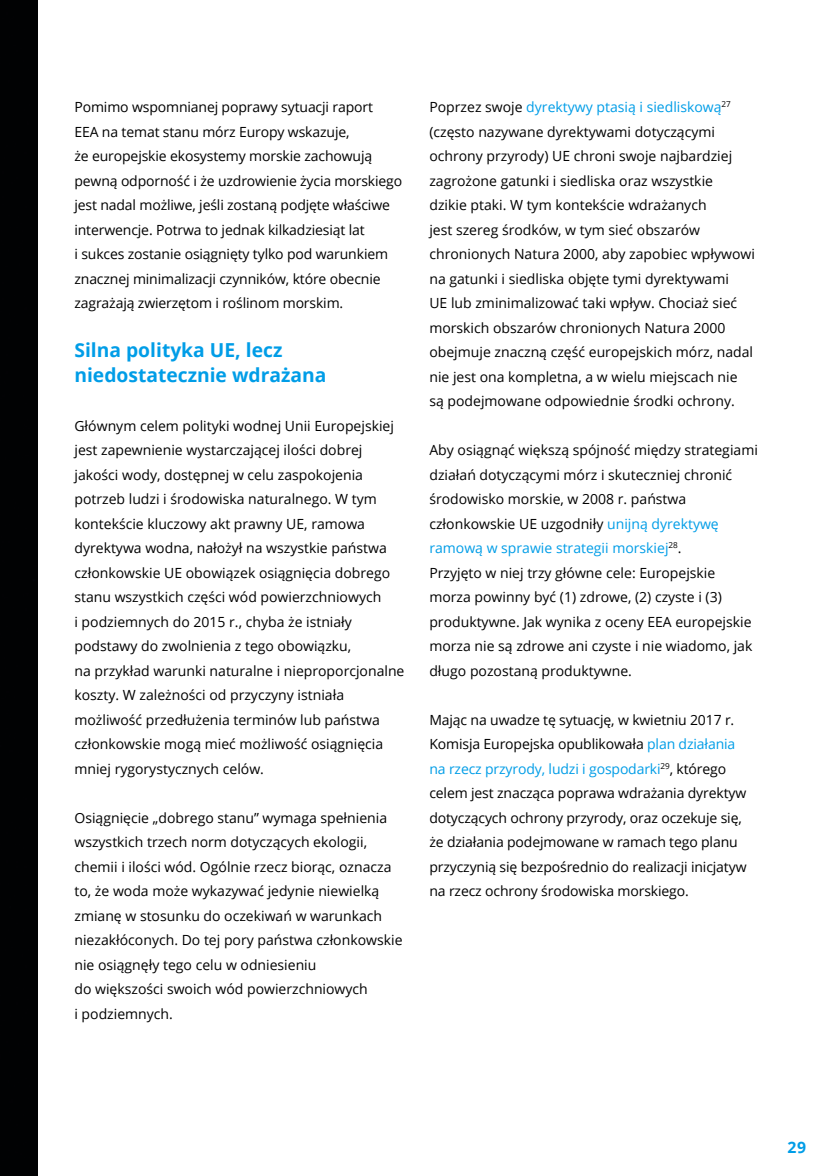
<style>
.page{position:relative;width:834px;height:1176px;background:#fff}
.page>*{position:absolute;margin:0;border:0;box-sizing:border-box;transform-origin:0 0}
.t1{font:700 19.25px/24.5px "Open Sans";color:#009de7}
.t2{font:700 15.75px "Open Sans";color:#009de7}
.t3{font:14px/24.5px "Open Sans";color:#000}
.s1{color:#009de7}
</style>
<div class="page">
<div style="left:0;top:0;width:37px;height:1176px;background:#010203"></div>
<p class="t3" style="left:74px;top:94px;width:329px">Pomimo wspomnianej poprawy sytuacji raport<br>EEA na temat stanu mórz Europy wskazuje,<br>że europejskie ekosystemy morskie zachowują pewną odporność i że uzdrowienie życia morskiego jest nadal możliwe, jeśli zostaną podjęte właściwe interwencje. Potrwa to jednak kilkadziesiąt lat<br>i sukces zostanie osiągnięty tylko pod warunkiem znacznej minimalizacji czynników, które obecnie zagrażają zwierzętom i roślinom morskim.</p>
<h1 class="t1" style="left:74px;top:337px;width:253px">Silna polityka UE, lecz niedostatecznie wdrażana</h1>
<p class="t3" style="left:74px;top:413px;width:331px">Głównym celem polityki wodnej Unii Europejskiej jest zapewnienie wystarczającej ilości dobrej jakości wody, dostępnej w celu zaspokojenia potrzeb ludzi i środowiska naturalnego. W tym kontekście kluczowy akt prawny UE, ramowa dyrektywa wodna, nałożył na wszystkie państwa członkowskie UE obowiązek osiągnięcia dobrego stanu wszystkich części wód powierzchniowych<br>i podziemnych do 2015 r., chyba że istniały podstawy do zwolnienia z tego obowiązku,<br>na przykład warunki naturalne i nieproporcjonalne koszty. W zależności od przyczyny istniała możliwość przedłużenia terminów lub państwa członkowskie mogą mieć możliwość osiągnięcia mniej rygorystycznych celów.</p>
<p class="t3" style="left:74px;top:805px;width:329px">Osiągnięcie „dobrego stanu” wymaga spełnienia wszystkich trzech norm dotyczących ekologii, chemii i ilości wód. Ogólnie rzecz biorąc, oznacza to, że woda może wykazywać jedynie niewielką zmianę w stosunku do oczekiwań w warunkach niezakłóconych. Do tej pory państwa członkowskie nie osiągnęły tego celu w odniesieniu<br>do większości swoich wód powierzchniowych<br>i podziemnych.</p>
<p class="t3" style="left:429px;top:94px;width:327px">Poprzez swoje <span class="s1">dyrektywy ptasią i siedliskową</span><sup>27 </sup>(często nazywane dyrektywami dotyczącymi ochrony przyrody) UE chroni swoje najbardziej zagrożone gatunki i siedliska oraz wszystkie<br>dzikie ptaki. W tym kontekście wdrażanych<br>jest szereg środków, w tym sieć obszarów chronionych Natura 2000, aby zapobiec wpływowi na gatunki i siedliska objęte tymi dyrektywami<br>UE lub zminimalizować taki wpływ. Chociaż sieć morskich obszarów chronionych Natura 2000 obejmuje znaczną część europejskich mórz, nadal nie jest ona kompletna, a w wielu miejscach nie są podejmowane odpowiednie środki ochrony.</p>
<p class="t3" style="left:429px;top:437px;width:330px">Aby osiągnąć większą spójność między strategiami działań dotyczącymi mórz i skuteczniej chronić środowisko morskie, w 2008 r. państwa członkowskie UE uzgodniły <span class="s1">unijną dyrektywę ramową w sprawie strategii morskiej</span><sup>28</sup>.<br>Przyjęto w niej trzy główne cele: Europejskie morza powinny być (1) zdrowe, (2) czyste i (3) produktywne. Jak wynika z oceny EEA europejskie morza nie są zdrowe ani czyste i nie wiadomo, jak długo pozostaną produktywne.</p>
<p class="t3" style="left:429px;top:707px;width:318px">Mając na uwadze tę sytuację, w kwietniu 2017 r.<br>Komisja Europejska opublikowała <span class="s1">plan działania na rzecz przyrody, ludzi i gospodarki</span><sup>29</sup>, którego celem jest znacząca poprawa wdrażania dyrektyw dotyczących ochrony przyrody, oraz oczekuje się, że działania podejmowane w ramach tego planu przyczynią się bezpośrednio do realizacji inicjatyw na rzecz ochrony środowiska morskiego.</p>
<p class="t2" style="left:787px;top:1136px;width:20px">29</p>
</div>
